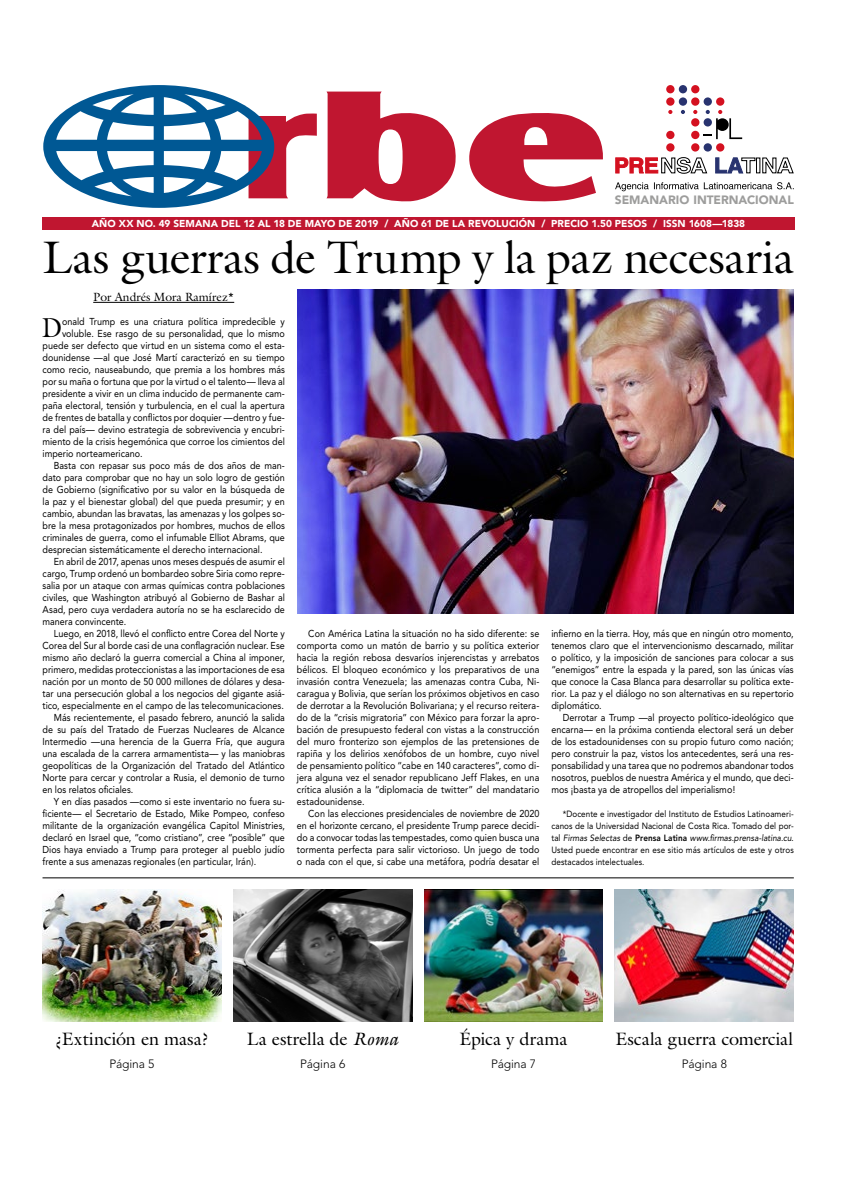
<style>
.page{position:relative;width:842px;height:1191px;background:#fff}
.page>*{position:absolute;margin:0;border:0;box-sizing:border-box;transform-origin:0 0}
.t1{font:46px "Galliard";letter-spacing:-.01em;color:#000}
.t2{font:27.6px "Galliard";color:#000;scale:.9 1}
.t3{font:18px "Galliard";letter-spacing:-.005em;color:#000}
.t4{font:300 12px "Avenir";letter-spacing:-.01em;color:#000}
.t5{font:900 12px "Avenir";color:#9d9d9c}
.t6{font:12px "Galliard";color:#000}
.t7{font:10px/12px "Avenir";color:#000;text-align:justify;scale:.9 1}
.t8{font:900 10px "Avenir";color:#fff}
.t9{font:9px/12px "Avenir";letter-spacing:.005em;color:#000;text-align:justify;scale:.9 1}
.s1{font-style:italic}
.s2{font-weight:800}
</style>
<div class="page">
<div style="left:43px;top:217px;width:751px;height:12px;background:#c01630"></div>
<svg style="left:43px;top:85px;width:560px;height:123px"></svg>
<svg style="left:615px;top:182px;width:179px;height:9px"></svg>
<svg style="left:615px;top:85px;width:179px;height:89px"></svg>
<hr style="left:93px;top:302px;width:141px;height:1px;background:#000">
<hr style="left:43px;top:877px;width:751px;height:1px;background:#000">
<img style="left:424px;top:889px;width:179px;height:132px">
<img style="left:43px;top:889px;width:178px;height:132px">
<img style="left:233px;top:889px;width:179px;height:132px">
<img style="left:615px;top:889px;width:179px;height:132px">
<img style="left:297px;top:289px;width:497px;height:324px">
<p class="t5" style="left:615px;top:192px;width:180px">SEMANARIO INTERNACIONAL</p>
<p class="t8" style="left:92px;top:217px;width:655px">AÑO XX NO. 49 SEMANA DEL 12 AL 18 DE MAYO DE 2019 / AÑO 61 DE LA REVOLUCIÓN / PRECIO 1.50 PESOS / ISSN 1608—1838</p>
<h1 class="t1" style="left:43px;top:228px;width:753px">Las guerras de Trump y la paz necesaria</h1>
<p class="t6" style="left:93px;top:289px;width:142px">Por Andrés Mora Ramírez*</p>
<h2 class="t2" style="left:42px;top:310px;width:24px">D</h2>
<p class="t7" style="left:62px;top:316px;width:249px">onald Trump es una criatura política impredecible y</p>
<p class="t7" style="left:62px;top:328px;width:249px">voluble. Ese rasgo de su personalidad, que lo mismo</p>
<p class="t7" style="left:43px;top:340px;width:271px">puede ser defecto que virtud en un sistema como el esta-</p>
<p class="t7" style="left:43px;top:352px;width:271px">dounidense —al que José Martí caracterizó en su tiempo</p>
<p class="t7" style="left:43px;top:364px;width:271px">como recio, nauseabundo, que premia a los hombres más</p>
<p class="t7" style="left:43px;top:376px;width:271px">por su maña o fortuna que por la virtud o el talento— lleva al</p>
<p class="t7" style="left:43px;top:388px;width:271px">presidente a vivir en un clima inducido de permanente cam-</p>
<p class="t7" style="left:43px;top:400px;width:271px">paña electoral, tensión y turbulencia, en el cual la apertura</p>
<p class="t7" style="left:43px;top:412px;width:271px">de frentes de batalla y conflictos por doquier —dentro y fue-</p>
<p class="t7" style="left:43px;top:424px;width:271px">ra del país— devino estrategia de sobrevivencia y encubri-</p>
<p class="t7" style="left:43px;top:436px;width:271px">miento de la crisis hegemónica que corroe los cimientos del</p>
<p class="t7" style="left:43px;top:448px;width:113px">imperio norteamericano.</p>
<p class="t7" style="left:54px;top:460px;width:258px">Basta con repasar sus poco más de dos años de man-</p>
<p class="t7" style="left:43px;top:472px;width:271px">dato para comprobar que no hay un solo logro de gestión</p>
<p class="t7" style="left:43px;top:484px;width:271px">de Gobierno (significativo por su valor en la búsqueda de</p>
<p class="t7" style="left:43px;top:496px;width:271px">la paz y el bienestar global) del que pueda presumir; y en</p>
<p class="t7" style="left:43px;top:508px;width:271px">cambio, abundan las bravatas, las amenazas y los golpes so-</p>
<p class="t7" style="left:43px;top:520px;width:271px">bre la mesa protagonizados por hombres, muchos de ellos</p>
<p class="t7" style="left:43px;top:532px;width:271px">criminales de guerra, como el infumable Elliot Abrams, que</p>
<p class="t7" style="left:43px;top:544px;width:246px">desprecian sistemáticamente el derecho internacional.</p>
<p class="t7" style="left:54px;top:556px;width:258px">En abril de 2017, apenas unos meses después de asumir el</p>
<p class="t7" style="left:43px;top:568px;width:271px">cargo, Trump ordenó un bombardeo sobre Siria como repre-</p>
<p class="t7" style="left:43px;top:580px;width:271px">salia por un ataque con armas químicas contra poblaciones</p>
<p class="t7" style="left:43px;top:592px;width:271px">civiles, que Washington atribuyó al Gobierno de Bashar al</p>
<p class="t7" style="left:43px;top:604px;width:271px">Asad, pero cuya verdadera autoría no se ha esclarecido de</p>
<p class="t7" style="left:43px;top:616px;width:94px">manera convincente.</p>
<p class="t7" style="left:54px;top:628px;width:258px">Luego, en 2018, llevó el conflicto entre Corea del Norte y</p>
<p class="t7" style="left:43px;top:640px;width:271px">Corea del Sur al borde casi de una conflagración nuclear. Ese</p>
<p class="t7" style="left:43px;top:652px;width:271px">mismo año declaró la guerra comercial a China al imponer,</p>
<p class="t7" style="left:43px;top:664px;width:271px">primero, medidas proteccionistas a las importaciones de esa</p>
<p class="t7" style="left:43px;top:676px;width:271px">nación por un monto de 50 000 millones de dólares y desa-</p>
<p class="t7" style="left:43px;top:688px;width:271px">tar una persecución global a los negocios del gigante asiá-</p>
<p class="t7" style="left:43px;top:700px;width:270px">tico, especialmente en el campo de las telecomunicaciones.</p>
<p class="t7" style="left:54px;top:712px;width:258px">Más recientemente, el pasado febrero, anunció la salida</p>
<p class="t7" style="left:43px;top:724px;width:271px">de su país del Tratado de Fuerzas Nucleares de Alcance</p>
<p class="t7" style="left:43px;top:736px;width:271px">Intermedio —una herencia de la Guerra Fría, que augura</p>
<p class="t7" style="left:43px;top:748px;width:271px">una escalada de la carrera armamentista— y las maniobras</p>
<p class="t7" style="left:43px;top:760px;width:271px">geopolíticas de la Organización del Tratado del Atlántico</p>
<p class="t7" style="left:43px;top:772px;width:271px">Norte para cercar y controlar a Rusia, el demonio de turno</p>
<p class="t7" style="left:43px;top:784px;width:102px">en los relatos oficiales.</p>
<p class="t7" style="left:54px;top:796px;width:258px">Y en días pasados —como si este inventario no fuera su-</p>
<p class="t7" style="left:43px;top:808px;width:271px">ficiente— el Secretario de Estado, Mike Pompeo, confeso</p>
<p class="t7" style="left:43px;top:820px;width:271px">militante de la organización evangélica Capitol Ministries,</p>
<p class="t7" style="left:43px;top:832px;width:271px">declaró en Israel que, “como cristiano”, cree “posible” que</p>
<p class="t7" style="left:43px;top:844px;width:271px">Dios haya enviado a Trump para proteger al pueblo judío</p>
<p class="t7" style="left:43px;top:856px;width:239px">frente a sus amenazas regionales (en particular, Irán).</p>
<p class="t7" style="left:297px;top:628px;width:271px;text-indent:11px">Con América Latina la situación no ha sido diferente: se comporta como un matón de barrio y su política exterior hacia la región rebosa desvaríos injerencistas y arrebatos bélicos. El bloqueo económico y los preparativos de una invasión contra Venezuela; las amenazas contra Cuba, Ni&shy;caragua y Bolivia, que serían los próximos objetivos en caso de derrotar a la Revolución Bolivariana; y el recurso reitera&shy;do de la “crisis migratoria” con México para forzar la apro&shy;bación de presupuesto federal con vistas a la construcción del muro fronterizo son ejemplos de las pretensiones de rapiña y los delirios xenófobos de un hombre, cuyo nivel de pensamiento político “cabe en 140 caracteres”, como di&shy;jera alguna vez el senador republicano Jeff Flakes, en una crítica alusión a la “diplomacia de twitter” del mandatario estadounidense.</p>
<p class="t7" style="left:297px;top:808px;width:271px;text-indent:11px">Con las elecciones presidenciales de noviembre de 2020 en el horizonte cercano, el presidente Trump parece decidi&shy;do a convocar todas las tempestades, como quien busca una tormenta perfecta para salir victorioso. Un juego de todo o nada con el que, si cabe una metáfora, podría desatar el</p>
<p class="t7" style="left:551px;top:628px;width:271px">infierno en la tierra. Hoy, más que en ningún otro momento, tenemos claro que el intervencionismo descarnado, militar o político, y la imposición de sanciones para colocar a sus “enemigos” entre la espada y la pared, son las únicas vías que conoce la Casa Blanca para desarrollar su política exte&shy;rior. La paz y el diálogo no son alternativas en su repertorio diplomático.</p>
<p class="t7" style="left:551px;top:712px;width:271px;text-indent:11px">Derrotar a Trump —al proyecto político-ideológico que encarna— en la próxima contienda electoral será un deber de los estadounidenses con su propio futuro como nación; pero construir la paz, vistos los antecedentes, será una res&shy;ponsabilidad y una tarea que no podremos abandonar todos nosotros, pueblos de nuestra América y el mundo, que deci&shy;mos ¡basta ya de atropellos del imperialismo!</p>
<p class="t9" style="left:551px;top:808px;width:271px;text-indent:11px">*Docente e investigador del Instituto de Estudios Latinoameri&shy;canos de la Universidad Nacional de Costa Rica. Tomado del por&shy;tal <span class="s1">Firmas Selectas</span> de <span class="s2">Prensa Latina</span> <span class="s1">www.firmas.prensa-latina.cu</span>.<br>Usted puede encontrar en ese sitio más artículos de este y otros destacados intelectuales.</p>
<h3 class="t3" style="left:55px;top:1028px;width:155px">¿Extinción en masa?</h3>
<h3 class="t3" style="left:247px;top:1028px;width:153px">La estrella de <span class="s1">Roma</span></h3>
<h3 class="t3" style="left:460px;top:1028px;width:109px">Épica y drama</h3>
<h3 class="t3" style="left:615px;top:1028px;width:179px">Escala guerra comercial</h3>
<p class="t4" style="left:109px;top:1056px;width:47px">Página 5</p>
<p class="t4" style="left:300px;top:1056px;width:47px">Página 6</p>
<p class="t4" style="left:491px;top:1056px;width:47px">Página 7</p>
<p class="t4" style="left:682px;top:1056px;width:47px">Página 8</p>
</div>
